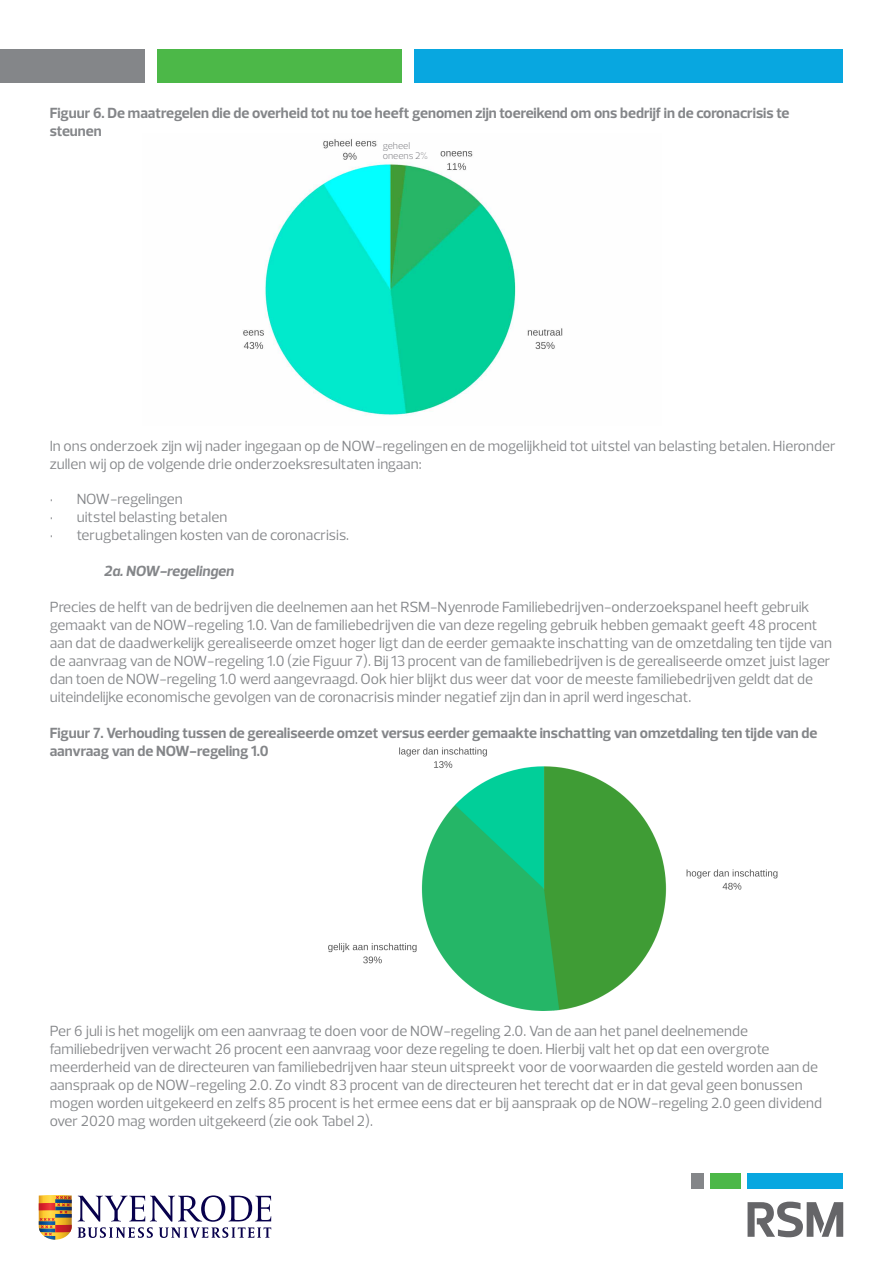
<style>
.page{position:relative;width:893px;height:1263px;background:#fff}
.page>*{position:absolute;margin:0;border:0;box-sizing:border-box;transform-origin:0 0}
.Body{font:15px/18px "Prelo";color:#848689}
.Body-2{font:700 15px/18px "Prelo";color:#848689}
.Body-3{font:italic 700 15px "Prelo";color:#848689}
.Power_of_being_under{font:300 9.75px "Prelo";color:#79797e}
</style>
<div class="page">
<div style="left:747px;top:1173px;width:96px;height:16px;background:#08a7e0"></div>
<div style="left:691px;top:1173px;width:12px;height:16px;background:#848689"></div>
<div style="left:710px;top:1173px;width:31px;height:16px;background:#4cb848"></div>
<svg style="left:747px;top:1201px;width:96px;height:36px"></svg>
<svg style="left:39px;top:1195px;width:33px;height:45px"></svg>
<svg style="left:78px;top:1195px;width:193px;height:43px"></svg>
<div style="left:157px;top:50px;width:245px;height:33px;background:#4cb848"></div>
<div style="left:415px;top:50px;width:428px;height:33px;background:#08a7e0"></div>
<div style="left:0;top:50px;width:145px;height:33px;background:#848689"></div>
<img style="left:243px;top:139px;width:320px;height:277px">
<img style="left:328px;top:747px;width:450px;height:264px">
<p class="Body-2" style="left:50px;top:104px;width:741px">Figuur 6. De maatregelen die de overheid tot nu toe heeft genomen zijn toereikend om ons bedrijf in de coronacrisis te steunen</p>
<p class="Power_of_being_under" style="left:383px;top:140px;width:29px">geheel</p>
<p class="Power_of_being_under" style="left:383px;top:150px;width:47px">oneens 2%</p>
<p class="Body" style="left:50px;top:437px;width:787px">In ons onderzoek zijn wij nader ingegaan op de NOW-regelingen en de mogelijkheid tot uitstel van belasting betalen. Hieronder zullen wij op de volgende drie onderzoeksresultaten ingaan:</p>
<p class="Body" style="left:50px;top:490px;width:134px">• NOW-regelingen</p>
<p class="Body" style="left:50px;top:508px;width:179px">• uitstel belasting betalen</p>
<p class="Body" style="left:50px;top:526px;width:301px">• terugbetalingen kosten van de coronacrisis.</p>
<p class="Body-3" style="left:104px;top:561px;width:132px">2a. NOW-regelingen</p>
<p class="Body" style="left:50px;top:598px;width:784px">Precies de helft van de bedrijven die deelnemen aan het RSM-Nyenrode Familiebedrijven-onderzoekspanel heeft gebruik gemaakt van de NOW-regeling 1.0. Van de familiebedrijven die van deze regeling gebruik hebben gemaakt geeft 48 procent aan dat de daadwerkelijk gerealiseerde omzet hoger ligt dan de eerder gemaakte inschatting van de omzetdaling ten tijde van de aanvraag van de NOW-regeling 1.0 (zie Figuur 7). Bij 13 procent van de familiebedrijven is de gerealiseerde omzet juist lager dan toen de NOW-regeling 1.0 werd aangevraagd. Ook hier blijkt dus weer dat voor de meeste familiebedrijven geldt dat de uiteindelijke economische gevolgen van de coronacrisis minder negatief zijn dan in april werd ingeschat.</p>
<p class="Body-2" style="left:50px;top:724px;width:769px">Figuur 7. Verhouding tussen de gerealiseerde omzet versus eerder gemaakte inschatting van omzetdaling ten tijde van de aanvraag van de NOW-regeling 1.0</p>
<p class="Body" style="left:50px;top:1022px;width:774px">Per 6 juli is het mogelijk om een aanvraag te doen voor de NOW-regeling 2.0. Van de aan het panel deelnemende familiebedrijven verwacht 26 procent een aanvraag voor deze regeling te doen. Hierbij valt het op dat een overgrote meerderheid van de directeuren van familiebedrijven haar steun uitspreekt voor de voorwaarden die gesteld worden aan de aanspraak op de NOW-regeling 2.0. Zo vindt 83 procent van de directeuren het terecht dat er in dat geval geen bonussen mogen worden uitgekeerd en zelfs 85 procent is het ermee eens dat er bij aanspraak op de NOW-regeling 2.0 geen dividend over 2020 mag worden uitgekeerd (zie ook Tabel 2).</p>
</div>
